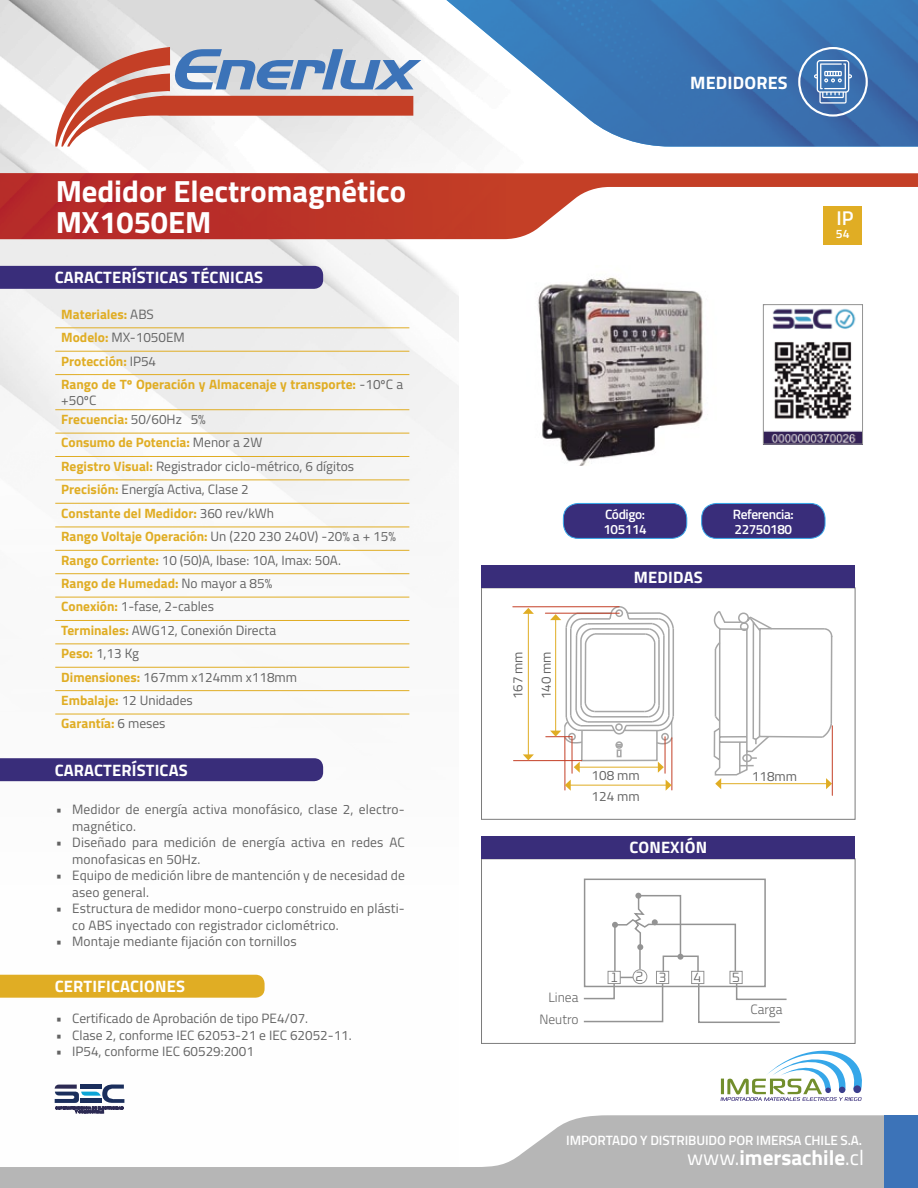
<style>
.page{position:relative;width:918px;height:1188px;background:#fff}
.page>*{position:absolute;margin:0;border:0;box-sizing:border-box;transform-origin:0 0}
.t1{font:700 30.6px/30.6px "Titillium";color:#fff}
.t2{font:700 21.15px "Titillium Web";color:#fff}
.t3{font:600 19.95px "Titillium";color:#fff}
.t4{font:700 18px "Titillium";color:#fff}
.t5{font:700 16.5px "Titillium";letter-spacing:.01em;color:#fff}
.t6{font:13.5px/23.4px "Titillium";letter-spacing:.005em;color:#636363}
.t7{font:700 13.5px/23.4px "Titillium";color:#e0ad24}
.t8{font:600 13.5px "Titillium Web";letter-spacing:-.01em;color:#fff}
.t9{font:600 13.5px/15px "Titillium";letter-spacing:-.03em;color:#fff}
.t10{font:300 13.5px "Titillium";color:#636363}
.t11{font:300 13.5px "Oxanium";color:#636363}
.t12{font:600 12.3px "Titillium";color:#fff}
.s1{font-weight:400;color:#636363}
.s2{font-weight:700;color:#e0ad24}
.s3{font-weight:400}
</style>
<div class="page">
<img style="left:0;top:147px;width:452px;height:26px">
<img style="left:0;top:239px;width:459px;height:543px">
<svg style="left:505px;top:173px;width:413px;height:66px"></svg>
<img style="left:0;top:173px;width:505px;height:66px">
<svg style="left:0;top:0;width:446px;height:147px;fill:#e0e0e0"></svg>
<img style="left:446px;top:0;width:472px;height:147px">
<svg style="left:55px;top:47px;width:366px;height:100px"></svg>
<svg style="left:0;top:1115px;width:884px;height:73px;fill:#b6b6b6"></svg>
<div style="left:884px;top:1115px;width:34px;height:73px;background:#3c73b8"></div>
<svg style="left:720px;top:1050px;width:142px;height:51px"></svg>
<div style="left:0;top:266px;width:323px;height:23px;background:#392d7a"></div>
<div style="left:0;top:758px;width:323px;height:23px;background:#392d7a"></div>
<div style="left:481px;top:588px;width:374px;height:232px;border:1px solid #7c7c7c"></div>
<div style="left:481px;top:859px;width:374px;height:185px;border:1px solid #7c7c7c"></div>
<img style="left:537px;top:277px;width:166px;height:188px">
<hr style="left:514px;top:760px;width:68px;height:1px;background:#c43f26">
<hr style="left:513px;top:606px;width:106px;height:1px;background:#c43f26">
<hr style="left:564px;top:737px;width:1px;height:53px;background:#c43f26">
<hr style="left:672px;top:738px;width:1px;height:52px;background:#c43f26">
<hr style="left:545px;top:613px;width:74px;height:1px;background:#c43f26">
<hr style="left:528px;top:613px;width:1px;height:142px;background:#e0ad24">
<svg style="left:523px;top:608px;width:11px;height:6px"></svg>
<svg style="left:523px;top:754px;width:11px;height:6px"></svg>
<svg style="left:546px;top:606px;width:128px;height:167px"></svg>
<hr style="left:570px;top:785px;width:96px;height:1px;background:#e0ad24">
<svg style="left:666px;top:780px;width:6px;height:11px"></svg>
<svg style="left:565px;top:780px;width:6px;height:11px"></svg>
<svg style="left:713px;top:611px;width:120px;height:178px"></svg>
<hr style="left:832px;top:726px;width:1px;height:69px;background:#c43f26">
<div style="left:584px;top:879px;width:182px;height:108px;border:2px solid #939393"></div>
<svg style="left:583px;top:893px;width:204px;height:130px"></svg>
<div style="left:823px;top:206px;width:39px;height:39px;background:#e0ad24"></div>
<div style="left:481px;top:565px;width:374px;height:23px;background:#392d7a"></div>
<div style="left:481px;top:836px;width:374px;height:23px;background:#392d7a"></div>
<hr style="left:55px;top:328px;width:354px;height:1px;background:#e0ad24">
<hr style="left:55px;top:351px;width:354px;height:1px;background:#e0ad24">
<hr style="left:55px;top:374px;width:354px;height:1px;background:#e0ad24">
<hr style="left:55px;top:409px;width:354px;height:1px;background:#e0ad24">
<hr style="left:55px;top:433px;width:354px;height:1px;background:#e0ad24">
<hr style="left:55px;top:456px;width:354px;height:1px;background:#e0ad24">
<hr style="left:55px;top:480px;width:354px;height:1px;background:#e0ad24">
<hr style="left:55px;top:503px;width:354px;height:1px;background:#e0ad24">
<hr style="left:55px;top:527px;width:354px;height:1px;background:#e0ad24">
<hr style="left:55px;top:550px;width:354px;height:1px;background:#e0ad24">
<hr style="left:55px;top:573px;width:354px;height:1px;background:#e0ad24">
<hr style="left:55px;top:597px;width:354px;height:1px;background:#e0ad24">
<hr style="left:55px;top:620px;width:354px;height:1px;background:#e0ad24">
<hr style="left:55px;top:644px;width:354px;height:1px;background:#e0ad24">
<hr style="left:55px;top:667px;width:354px;height:1px;background:#e0ad24">
<hr style="left:55px;top:690px;width:354px;height:1px;background:#e0ad24">
<hr style="left:55px;top:714px;width:354px;height:1px;background:#e0ad24">
<img style="left:765px;top:308px;width:96px;height:134px">
<div style="left:763px;top:304px;width:100px;height:140px;border:1px solid #939393"></div>
<svg style="left:54px;top:1084px;width:70px;height:30px"></svg>
<div style="left:0;top:975px;width:265px;height:23px;background:#e0ad24"></div>
<div style="left:563px;top:503px;width:124px;height:35px;background:#392d7a"></div>
<div style="left:563px;top:503px;width:124px;height:36px;border:1px solid #36a7e9;border-radius:15px"></div>
<div style="left:702px;top:503px;width:123px;height:35px;background:#392d7a"></div>
<div style="left:701px;top:503px;width:124px;height:36px;border:1px solid #36a7e9;border-radius:15px"></div>
<div style="left:798px;top:47px;width:70px;height:70px;border:2px solid #fff;border-radius:50%"></div>
<svg style="left:814px;top:60px;width:38px;height:44px;background:#7499c6"></svg>
<h1 class="t1" style="left:56px;top:175px;width:352px">Medidor Electromagnético<br>MX1050EM</h1>
<p class="t5" style="left:55px;top:265px;width:210px">Características técnicas</p>
<p class="t7" style="left:61px;top:302px;width:344px">Materiales: <span class="s1">ABS<br></span>Modelo: <span class="s1">MX-1050EM<br></span>Protección: <span class="s1">IP54<br></span>Rango de Tº Operación y Almacenaje y transporte: <span class="s1">-10ºC a</span></p>
<p class="t6" style="left:61px;top:391px;width:146px;line-height:18.6px">+50ºC<br><span class="s2">Frecuencia:</span> 50/60Hz 5%</p>
<p class="t6" style="left:61px;top:430px;width:336px"><span class="s2">Consumo de Potencia:</span> Menor a 2W<br><span class="s2">Registro Visual:</span> Registrador ciclo-métrico, 6 dígitos <span class="s2">Precisión:</span> Energía Activa, Clase 2<br><span class="s2">Constante del Medidor:</span> 360 rev/kWh<br><span class="s2">Rango Voltaje Operación:</span> Un (220 230 240V) -20% a + 15% <span class="s2">Rango Corriente:</span> 10 (50)A, Ibase: 10A, Imax: 50A.<br><span class="s2">Rango de Humedad:</span> No mayor a 85%<br><span class="s2">Conexión:</span> 1-fase, 2-cables<br><span class="s2">Terminales:</span> AWG12, Conexión Directa<br><span class="s2">Peso:</span> 1,13 Kg<br><span class="s2">Dimensiones:</span> 167mm x124mm x118mm<br><span class="s2">Embalaje:</span> 12 Unidades<br><span class="s2">Garantía:</span> 6 meses</p>
<p class="t5" style="left:55px;top:757px;width:134px">Características</p>
<p class="t6" style="left:72px;top:801px;width:334px;line-height:16.5px;text-indent:-16px">• Medidor de energía activa monofásico, clase 2, electro&shy;magnético.</p>
<p class="t6" style="left:72px;top:834px;width:334px;line-height:16.5px;text-indent:-17px">• Diseñado para medición de energía activa en redes AC monofasicas en 50Hz.</p>
<p class="t6" style="left:72px;top:867px;width:334px;line-height:16.5px;text-indent:-16px">• Equipo de medición libre de mantención y de necesidad de aseo general.</p>
<p class="t6" style="left:72px;top:900px;width:334px;line-height:16.5px;text-indent:-17px">• Estructura de medidor mono-cuerpo construido en plásti&shy;co ABS inyectado con registrador ciclométrico.</p>
<p class="t6" style="left:56px;top:929px;width:243px">• Montaje mediante fijación con tornillos</p>
<p class="t5" style="left:55px;top:974px;width:132px">certificaciones</p>
<p class="t6" style="left:56px;top:1006px;width:254px">• Certificado de Aprobación de tipo PE4/07.</p>
<p class="t6" style="left:56px;top:1023px;width:298px">• Clase 2, conforme IEC 62053-21 e IEC 62052-11.</p>
<p class="t6" style="left:56px;top:1039px;width:200px">• IP54, conforme IEC 60529:2001</p>
<h3 class="t4" style="left:690px;top:68px;width:37px">mEDIDOR</h3>
<h3 class="t4" style="left:768px;top:68px;width:20px">ES</h3>
<h3 class="t3" style="left:836px;top:203px;width:19px">IP</h3>
<p class="t12" style="left:836px;top:225px;width:15px">54</p>
<p class="t6" style="left:505px;top:699px;width:50px;rotate:-90deg">167 mm</p>
<p class="t6" style="left:534px;top:699px;width:50px;rotate:-90deg">140 mm</p>
<p class="t9" style="left:603px;top:506px;width:45px">Código:<br>105114</p>
<p class="t9" style="left:733px;top:506px;width:62px">Referencia:<br>22750180</p>
<p class="t5" style="left:634px;top:565px;width:70px">medidas</p>
<p class="t6" style="left:592px;top:765px;width:50px;line-height:20.5px">108 mm<br>124 mm</p>
<p class="t5" style="left:629px;top:835px;width:79px">Conexión</p>
<p class="t6" style="left:752px;top:764px;width:47px">118mm</p>
<p class="t10" style="left:548px;top:987px;width:32px">Linea</p>
<p class="t10" style="left:540px;top:1009px;width:41px">Neutro</p>
<p class="t11" style="left:610px;top:969px;width:9px">1</p>
<p class="t11" style="left:636px;top:969px;width:32px">2 3</p>
<p class="t11" style="left:693px;top:969px;width:9px">4</p>
<p class="t11" style="left:732px;top:969px;width:9px">5</p>
<p class="t10" style="left:750px;top:1000px;width:34px">Carga</p>
<p class="t8" style="left:566px;top:1130px;width:297px">IMPORTADO Y DISTRIBUIDO POR IMERSA CHILE S.A.</p>
<h2 class="t2" style="left:687px;top:1142px;width:178px"><span class="s3">www.</span>imersachile<span class="s3">.cl</span></h2>
</div>
